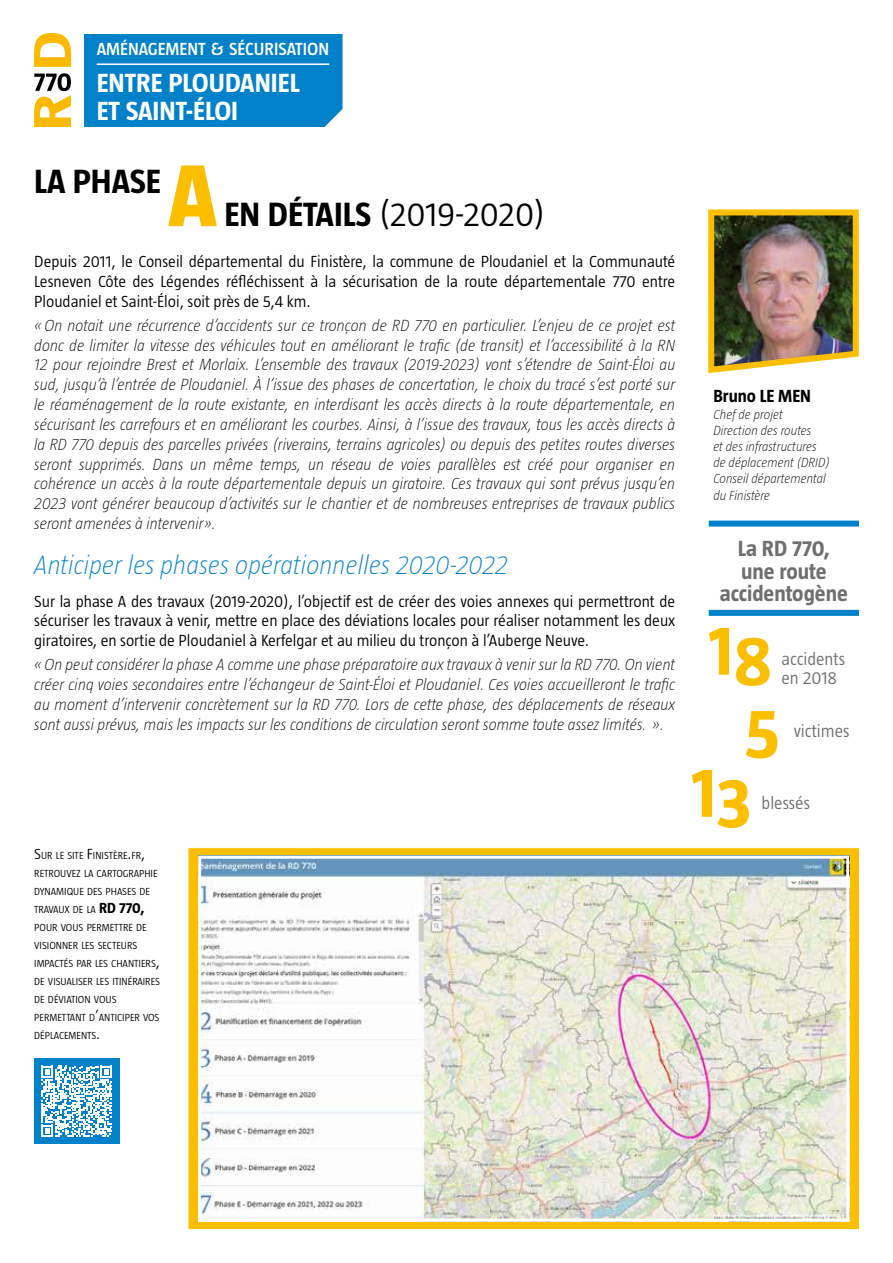
<style>
.page{position:relative;width:893px;height:1263px;background:#fff}
.page>*{position:absolute;margin:0;border:0;box-sizing:border-box;transform-origin:0 0}
.t1{font:800 90px "Taz";color:#fcbf00}
.t2{font:700 72px "Taz";color:#fcbf00}
.t3{font:300 34.5px "Taz";letter-spacing:-.01em;color:#000}
.t4{font:700 34.5px "Taz";color:#000}
.t5{font:italic 200 27px "Taz";color:#0081c9}
.t6{font:700 27px/28.5px "Taz";color:#fff}
.t7{font:700 22.5px/22.5px "Taz";color:#706f6f;text-align:center}
.t8{font:300 18px/19.5px "Taz";color:#706f6f}
.t9{font:600 18px "Taz";color:#fff}
.t10{font:700 18px "Taz";color:#000}
.t11{font:italic 200 16.5px/19.8px "Taz";color:#000;text-align:justify}
.t12{font:300 16.5px/19.8px "Taz";color:#000;text-align:justify}
.t13{font:italic 200 13.5px/16.2px "Taz";color:#000}
.t14{font:300 10.5px/18px "Taz";color:#000}
.s1{font-weight:700}
.s2{font-size:15px}
.s3{font-weight:700;font-size:15px}
</style>
<div class="page">
<div style="left:188px;top:847px;width:672px;height:383px;background:#fcbf00;border:1px solid #fff"></div>
<svg style="left:34px;top:33px;width:37px;height:94px"></svg>
<div style="left:84px;top:34px;width:258px;height:93px;background:#0081c9"></div>
<hr style="left:97px;top:63px;width:232px;height:2px;background:#fff">
<img style="left:708px;top:209px;width:151px;height:165px">
<img style="left:202px;top:860px;width:643px;height:357px">
<div style="left:198px;top:856px;width:651px;height:365px;border:3px solid #fff"></div>
<div style="left:34px;top:1059px;width:85px;height:85px;background:#0081c9"></div>
<svg style="left:41px;top:1065px;width:71px;height:72px"></svg>
<div style="left:709px;top:521px;width:150px;height:6px;background:#0081c9"></div>
<div style="left:709px;top:610px;width:150px;height:6px;background:#0081c9"></div>
<p class="t9" style="left:97px;top:39px;width:234px">AMÉNAGEMENT &amp; SÉCURISATION</p>
<h3 class="t6" style="left:97px;top:68px;width:204px">ENTRE PLOUDANIEL<br>ET SAINT-ÉLOI</h3>
<h3 class="t4" style="left:34px;top:162px;width:128px">LA PHASE</h3>
<h1 class="t1" style="left:168px;top:145px;width:50px">A</h1>
<h3 class="t3" style="left:224px;top:195px;width:322px"><span class="s1">EN DÉTAILS</span> (2019-2020)</h3>
<p class="t12" style="left:34px;top:252px;width:643px">Depuis 2011, le Conseil départemental du Finistère, la commune de Ploudaniel et la Communauté Lesneven Côte des Légendes réfléchissent à la sécurisation de la route départementale 770 entre Ploudaniel et Saint-Éloi, soit près de 5,4 km.</p>
<p class="t11" style="left:34px;top:315px;width:643px">«On notait une récurrence d’accidents sur ce tronçon de RD 770 en particulier. L’enjeu de ce projet est donc de limiter la vitesse des véhicules tout en améliorant le trafic (de transit) et l’accessibilité à la RN 12 pour rejoindre Brest et Morlaix. L’ensemble des travaux (2019-2023) vont s’étendre de Saint-Éloi au sud, jusqu’à l’entrée de Ploudaniel. À l’issue des phases de concertation, le choix du tracé s’est porté sur le réaménagement de la route existante, en interdisant les accès directs à la route départementale, en sécurisant les carrefours et en améliorant les courbes. Ainsi, à l’issue des travaux, tous les accès directs à la RD 770 depuis des parcelles privées (riverains, terrains agricoles) ou depuis des petites routes diverses seront supprimés. Dans un même temps, un réseau de voies parallèles est créé pour organiser en cohérence un accès à la route départementale depuis un giratoire. Ces travaux qui sont prévus jusqu’en 2023 vont générer beaucoup d’activités sur le chantier et de nombreuses entreprises de travaux publics seront amenées à intervenir».</p>
<h3 class="t5" style="left:34px;top:550px;width:476px">Anticiper les phases opérationnelles 2020-2022</h3>
<p class="t12" style="left:34px;top:591px;width:643px">Sur la phase A des travaux (2019-2020), l’objectif est de créer des voies annexes qui permettront de sécuriser les travaux à venir, mettre en place des déviations locales pour réaliser notamment les deux giratoires, en sortie de Ploudaniel à Kerfelgar et au milieu du tronçon à l’Auberge Neuve.</p>
<p class="t11" style="left:34px;top:655px;width:643px">«On peut considérer la phase A comme une phase préparatoire aux travaux à venir sur la RD 770. On vient créer cinq voies secondaires entre l’échangeur de Saint-Éloi et Ploudaniel. Ces voies accueilleront le trafic au moment d’intervenir concrètement sur la RD 770. Lors de cette phase, des déplacements de réseaux sont aussi prévus, mais les impacts sur les conditions de circulation seront somme toute assez limités. ».</p>
<p class="t14" style="left:34px;top:847px;width:127px"><span class="s2">S</span>UR LE SITE <span class="s2">F</span>INISTÈRE<span class="s2">.</span>FR<span class="s2">,<br></span>RETROUVEZ LA CARTOGRAPHIE<br>DYNAMIQUE DES PHASES DE<br>TRAVAUX DE LA <span class="s3">RD 770,<br></span>POUR VOUS PERMETTRE DE<br>VISIONNER LES SECTEURS<br>IMPACTÉS PAR LES CHANTIERS<span class="s2">,<br></span>DE VISUALISER LES ITINÉRAIRES<br>DE DÉVIATION VOUS<br>PERMETTANT D<span class="s2">’</span>ANTICIPER VOS<br>DÉPLACEMENTS<span class="s2">.</span></p>
<p class="t10" style="left:713px;top:386px;width:99px">Bruno LE MEN</p>
<p class="t13" style="left:713px;top:406px;width:118px">Chef de projet<br>Direction des routes<br>et des infrastructures de déplacement (DRID)<br>Conseil départemental du Finistère</p>
<h3 class="t7" style="left:720px;top:537px;width:130px">La RD 770, une route accidentogène</h3>
<h2 class="t2" style="left:708px;top:615px;width:65px">18</h2>
<p class="t8" style="left:782px;top:649px;width:65px">accidents en 2018</p>
<h2 class="t2" style="left:745px;top:693px;width:37px">5</h2>
<p class="t8" style="left:794px;top:721px;width:57px">victimes</p>
<h2 class="t2" style="left:691px;top:757px;width:62px">13</h2>
<p class="t8" style="left:762px;top:793px;width:50px">blessés</p>
</div>
